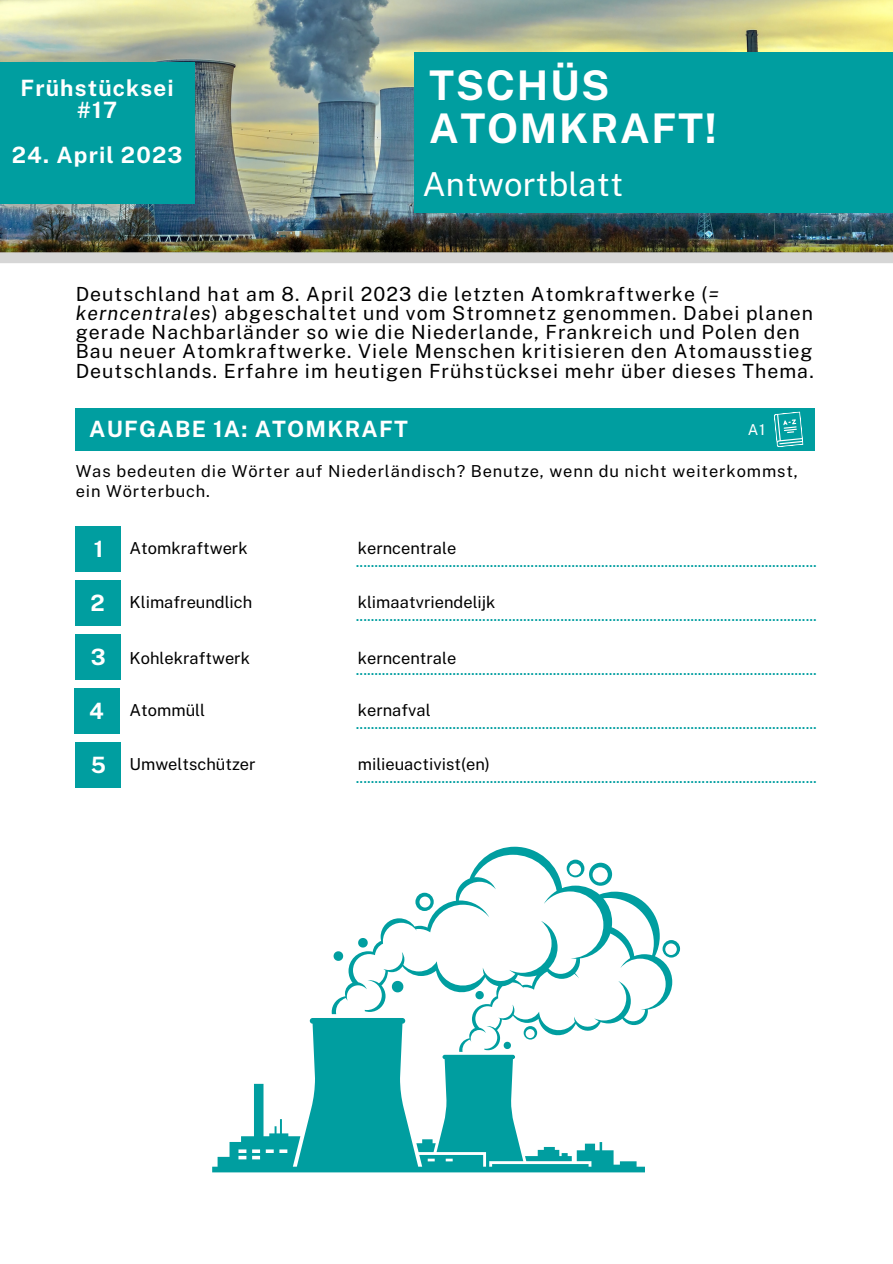
<style>
.page{position:relative;width:893px;height:1264px;background:#fff}
.page>*{position:absolute;margin:0;border:0;box-sizing:border-box;transform-origin:0 0}
.t1{font:700 40.95px/42.8px "Public Sans";letter-spacing:.04em;color:#fff}
.t2{font:33px "Public Sans";color:#fff}
.t3{font:700 22.5px/22.5px "Public Sans";letter-spacing:.055em;color:#fff;text-align:center}
.t4{font:19.5px/19px "Public Sans";letter-spacing:.055em;color:#000}
.t5{font:16.5px "Public Sans";color:#009ea0}
.t6{font:16.5px "Public Sans";color:#000}
.t7{font:16.5px/20.2px "Public Sans";letter-spacing:.055em;color:#000}
.t8{font:15px "Public Sans";color:#fff}
.s1{font-style:italic}
</style>
<div class="page">
<img style="left:0;top:0;width:892px;height:252px">
<div style="left:413px;top:52px;width:479px;height:161px;background:#009ea0"></div>
<svg style="left:0;top:252px;width:892px;height:11px;background:#d1d1d0"></svg>
<div style="left:0;top:62px;width:194px;height:142px;background:#009ea0"></div>
<div style="left:76px;top:408px;width:738px;height:42px;background:#009ea0"></div>
<div style="left:76px;top:527px;width:45px;height:45px;background:#009ea0"></div>
<div style="left:76px;top:581px;width:45px;height:45px;background:#009ea0"></div>
<div style="left:75px;top:689px;width:45px;height:45px;background:#009ea0"></div>
<div style="left:76px;top:635px;width:45px;height:45px;background:#009ea0"></div>
<div style="left:76px;top:743px;width:45px;height:45px;background:#009ea0"></div>
<svg style="left:672px;top:940px;width:8px;height:17px"></svg>
<svg style="left:331px;top:846px;width:341px;height:174px"></svg>
<svg style="left:415px;top:892px;width:18px;height:19px"></svg>
<svg style="left:333px;top:951px;width:10px;height:9px"></svg>
<svg style="left:358px;top:938px;width:10px;height:9px"></svg>
<svg style="left:566px;top:859px;width:46px;height:26px"></svg>
<svg style="left:212px;top:1017px;width:433px;height:155px"></svg>
<svg style="left:416px;top:1139px;width:19px;height:13px"></svg>
<svg style="left:774px;top:411px;width:29px;height:36px"></svg>
<h3 class="t3" style="left:21px;top:76px;width:155px">Frühstücksei #17</h3>
<h3 class="t3" style="left:12px;top:144px;width:172px">24. April 2023</h3>
<h1 class="t1" style="left:429px;top:64px;width:289px">TSCHÜS<br>ATOMKRAFT!</h1>
<h2 class="t2" style="left:422px;top:165px;width:202px">Antwortblatt</h2>
<p class="t4" style="left:76px;top:284px;width:739px">Deutschland hat am 8. April 2023 die letzten Atomkraftwerke (<span class="s1">= kerncentrales</span>) abgeschaltet und vom Stromnetz genommen. Dabei planen gerade Nachbarländer so wie die Niederlande, Frankreich und Polen den Bau neuer Atomkraftwerke. Viele Menschen kritisieren den Atomausstieg Deutschlands. Erfahre im heutigen Frühstücksei mehr über dieses Thema.</p>
<h3 class="t3" style="left:89px;top:418px;width:320px">AUFGABE 1A: ATOMKRAFT</h3>
<p class="t8" style="left:747px;top:420px;width:19px">A1</p>
<p class="t7" style="left:76px;top:460px;width:723px">Was bedeuten die Wörter auf Niederländisch? Benutze, wenn du nicht weiterkommst, ein Wörterbuch.</p>
<h3 class="t3" style="left:94px;top:538px;width:11px">1</h3>
<h3 class="t3" style="left:90px;top:592px;width:16px">2</h3>
<h3 class="t3" style="left:91px;top:646px;width:16px">3</h3>
<h3 class="t3" style="left:89px;top:700px;width:16px">4</h3>
<h3 class="t3" style="left:91px;top:753px;width:17px">5</h3>
<p class="t6" style="left:129px;top:538px;width:120px">Atomkraftwerk</p>
<p class="t6" style="left:129px;top:592px;width:124px">Klimafreundlich</p>
<p class="t6" style="left:129px;top:648px;width:122px">Kohlekraftwerk</p>
<p class="t6" style="left:129px;top:700px;width:77px">Atommüll</p>
<p class="t6" style="left:129px;top:754px;width:127px">Umweltschützer</p>
<p class="t6" style="left:358px;top:538px;width:100px">kerncentrale</p>
<p class="t5" style="left:356px;top:551px;width:462px">............................................................................................................................</p>
<p class="t6" style="left:358px;top:592px;width:139px">klimaatvriendelijk</p>
<p class="t5" style="left:356px;top:605px;width:462px">............................................................................................................................</p>
<p class="t6" style="left:358px;top:648px;width:100px">kerncentrale</p>
<p class="t6" style="left:358px;top:700px;width:74px">kernafval</p>
<p class="t5" style="left:356px;top:659px;width:462px">............................................................................................................................</p>
<p class="t5" style="left:356px;top:713px;width:462px">............................................................................................................................</p>
<p class="t6" style="left:358px;top:754px;width:134px">milieuactivist(en)</p>
<p class="t5" style="left:356px;top:767px;width:462px">............................................................................................................................</p>
</div>
